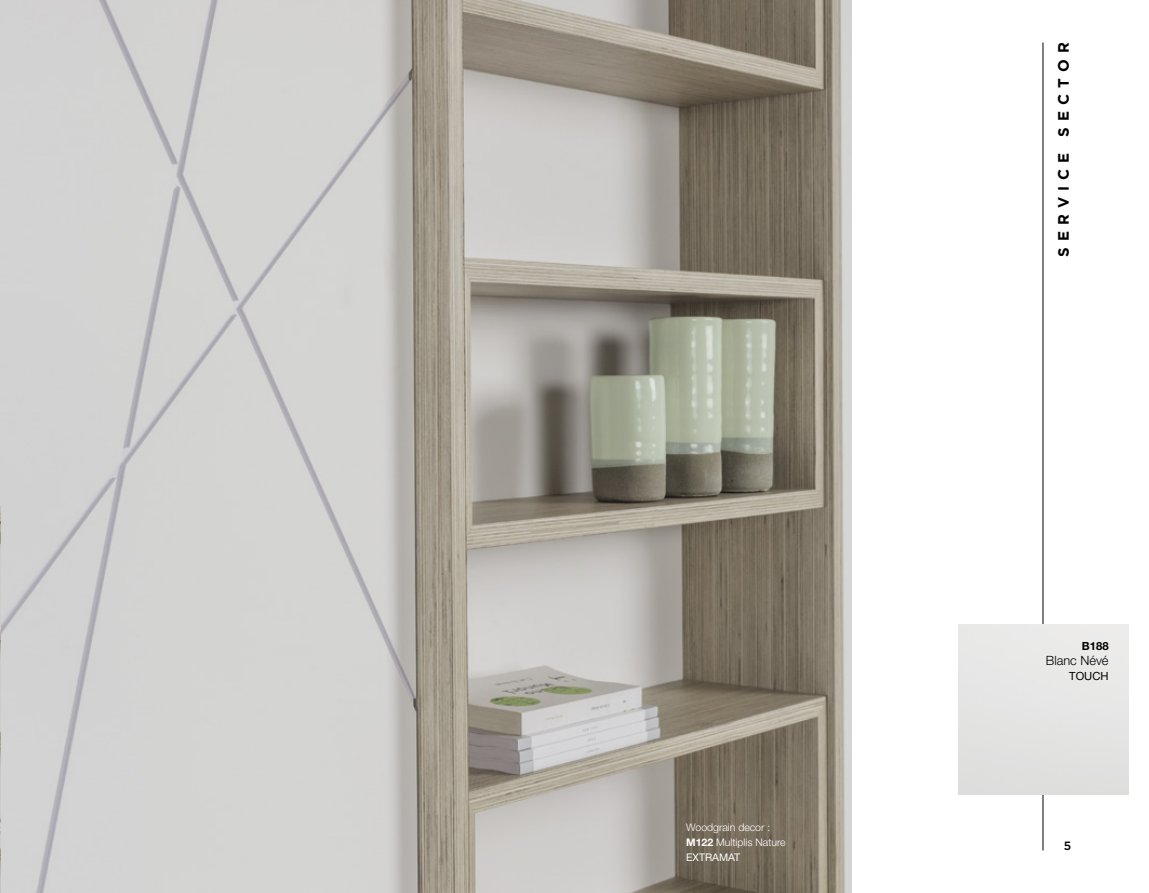
<style>
.page{position:relative;width:1149px;height:893px;background:#fff}
.page>*{position:absolute;margin:0;border:0;box-sizing:border-box;transform-origin:0 0}
.t1{font:700 15px "Gotham";letter-spacing:.4em;color:#000}
.t2{font:300 12.75px "Helvetica Neue";color:#000}
.t3{font:500 12px "Gotham Pro";color:#000}
.t4{font:11.25px "Helvetica Neue";color:#000}
.t5{font:700 11.25px "Helvetica Neue";color:#000}
.t6{font:300 10.5px/15px "Helvetica Neue";color:#fff}
.s1{font-weight:700}
.s2{font-weight:400}
</style>
<div class="page">
<hr style="left:1042px;top:43px;width:1px;height:807px;background:#000">
<img style="left:0;top:0;width:851px;height:893px">
<img style="left:0;top:507px;width:1px;height:386px">
<div style="left:958px;top:624px;width:170px;height:170px;background:#e5e5e5"></div>
<p class="t6" style="left:686px;top:820px;width:101px">Woodgrain decor :<br><span class="s1">M122</span> Multiplis Nature<br><span class="s2">EXTRAMAT</span></p>
<h1 class="t1" style="left:1054px;top:257px;width:216px;rotate:-90deg">SERVICE SECTOR</h1>
<p class="t5" style="left:1081px;top:639px;width:28px">B188</p>
<p class="t2" style="left:1045px;top:653px;width:64px">Blanc Névé</p>
<p class="t4" style="left:1068px;top:670px;width:41px">TOUCH</p>
<p class="t3" style="left:1063px;top:839px;width:9px">5</p>
</div>
